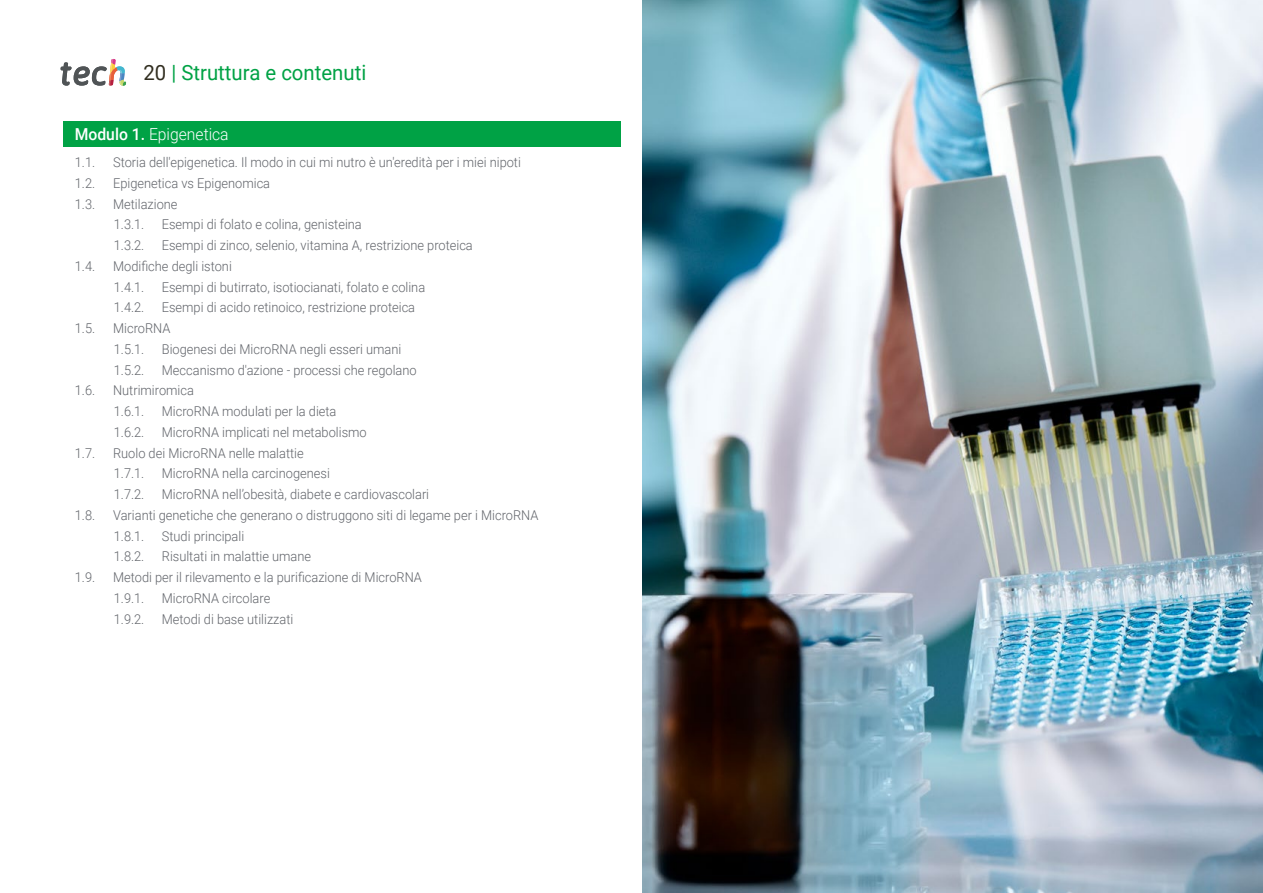
<style>
.page{position:relative;width:1263px;height:893px;background:#fff}
.page>*{position:absolute;margin:0;border:0;box-sizing:border-box;transform-origin:0 0}
.t1{font:21px "Roboto";color:#00a245}
.t2{font:300 16.5px "Roboto";color:#fff;scale:.95 1}
.t3{font:300 13.5px/20.7px "Roboto";color:#61646a;scale:.95 1}
.s1{color:#312e20}
.s2{font-weight:500}
</style>
<div class="page">
<img style="left:642px;top:0;width:621px;height:893px">
<div style="left:64px;top:121px;width:557px;height:25px;background:#00a245"></div>
<svg style="left:61px;top:59px;width:65px;height:27px"></svg>
<h1 class="t1" style="left:144px;top:57px;width:224px"><span class="s1">20</span> | Struttura e contenuti</h1>
<p class="t2" style="left:75px;top:123px;width:163px"><span class="s2">Modulo 1.</span> Epigenetica</p>
<p class="t3" style="left:75px;top:151px;width:23px">1.1.</p>
<p class="t3" style="left:113px;top:151px;width:431px">Storia dell'epigenetica. Il modo in cui mi nutro è un'eredità per i miei nipoti</p>
<p class="t3" style="left:75px;top:172px;width:23px">1.2.</p>
<p class="t3" style="left:113px;top:172px;width:167px">Epigenetica vs Epigenomica</p>
<p class="t3" style="left:75px;top:193px;width:23px">1.3.</p>
<p class="t3" style="left:113px;top:193px;width:69px">Metilazione<br>1.3.1.</p>
<p class="t3" style="left:162px;top:214px;width:212px">Esempi di folato e colina, genisteina</p>
<p class="t3" style="left:114px;top:234px;width:34px">1.3.2.</p>
<p class="t3" style="left:162px;top:234px;width:329px">Esempi di zinco, selenio, vitamina A, restrizione proteica</p>
<p class="t3" style="left:75px;top:255px;width:23px">1.4.</p>
<p class="t3" style="left:113px;top:255px;width:127px">Modifiche degli istoni<br>1.4.1.</p>
<p class="t3" style="left:162px;top:276px;width:279px">Esempi di butirrato, isotiocianati, folato e colina</p>
<p class="t3" style="left:114px;top:297px;width:34px">1.4.2.</p>
<p class="t3" style="left:162px;top:297px;width:268px">Esempi di acido retinoico, restrizione proteica</p>
<p class="t3" style="left:75px;top:317px;width:23px">1.5.</p>
<p class="t3" style="left:113px;top:317px;width:62px">MicroRNA<br>1.5.1.</p>
<p class="t3" style="left:162px;top:338px;width:253px">Biogenesi dei MicroRNA negli esseri umani</p>
<p class="t3" style="left:114px;top:359px;width:34px">1.5.2.</p>
<p class="t3" style="left:162px;top:359px;width:270px">Meccanismo d'azione - processi che regolano</p>
<p class="t3" style="left:75px;top:380px;width:23px">1.6.</p>
<p class="t3" style="left:113px;top:380px;width:87px">Nutrimiromica<br>1.6.1.</p>
<p class="t3" style="left:162px;top:400px;width:185px">MicroRNA modulati per la dieta</p>
<p class="t3" style="left:114px;top:421px;width:34px">1.6.2.</p>
<p class="t3" style="left:162px;top:421px;width:217px">MicroRNA implicati nel metabolismo</p>
<p class="t3" style="left:75px;top:442px;width:23px">1.7.</p>
<p class="t3" style="left:113px;top:442px;width:202px">Ruolo dei MicroRNA nelle malattie<br>1.7.1.</p>
<p class="t3" style="left:162px;top:463px;width:178px">MicroRNA nella carcinogenesi</p>
<p class="t3" style="left:114px;top:483px;width:34px">1.7.2.</p>
<p class="t3" style="left:162px;top:483px;width:283px">MicroRNA nell’obesità, diabete e cardiovascolari</p>
<p class="t3" style="left:75px;top:504px;width:23px">1.8.</p>
<p class="t3" style="left:113px;top:504px;width:449px">Varianti genetiche che generano o distruggono siti di legame per i MicroRNA<br>1.8.1.</p>
<p class="t3" style="left:162px;top:525px;width:88px">Studi principali</p>
<p class="t3" style="left:114px;top:546px;width:34px">1.8.2.</p>
<p class="t3" style="left:162px;top:546px;width:159px">Risultati in malattie umane</p>
<p class="t3" style="left:75px;top:566px;width:23px">1.9.</p>
<p class="t3" style="left:113px;top:566px;width:327px">Metodi per il rilevamento e la purificazione di MicroRNA<br>1.9.1.</p>
<p class="t3" style="left:162px;top:587px;width:116px">MicroRNA circolare</p>
<p class="t3" style="left:114px;top:608px;width:34px">1.9.2.</p>
<p class="t3" style="left:162px;top:608px;width:140px">Metodi di base utilizzati</p>
</div>
